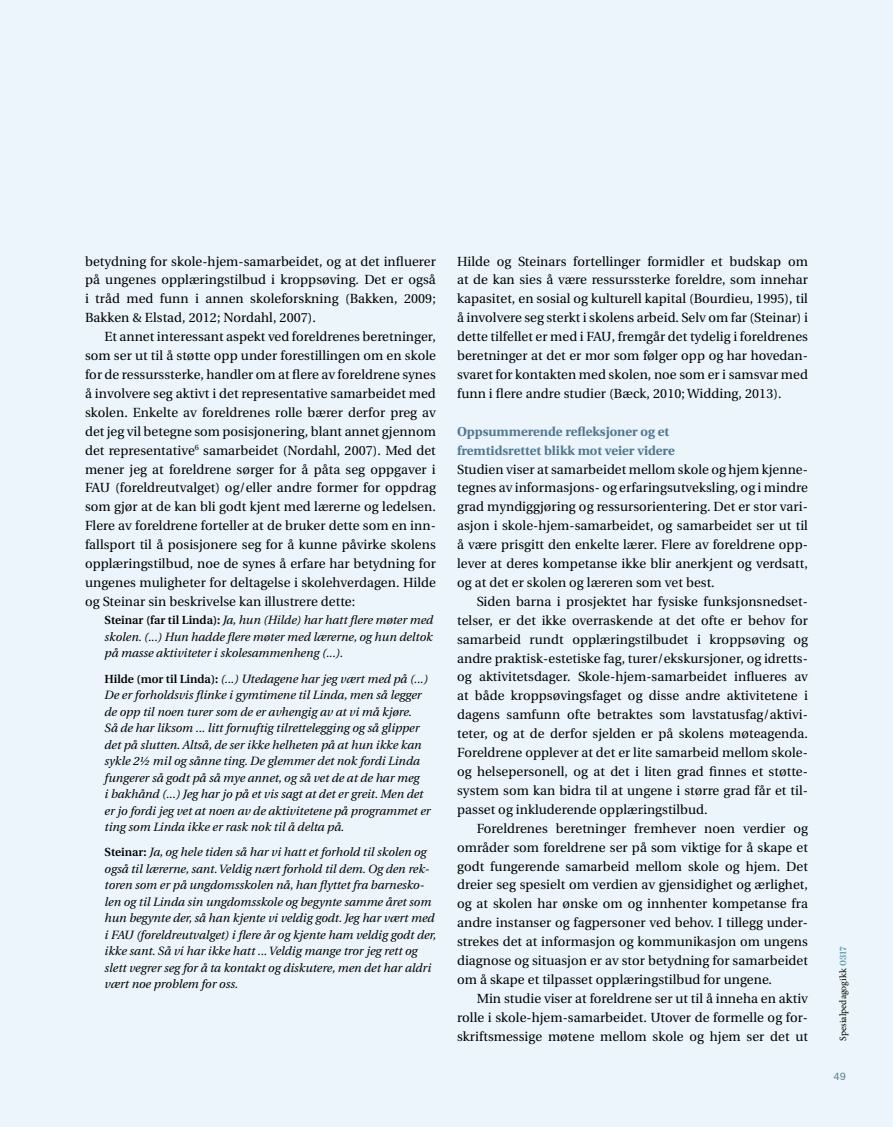
<style>
.page{position:relative;width:893px;height:1127px;background:#ebf5fb}
.page>*{position:absolute;margin:0;border:0;box-sizing:border-box;transform-origin:0 0}
.t1{font:13.2px/18.9px "Utopia";letter-spacing:.005em;color:#000;text-align:justify}
.t2{font:700 12.9px/18.9px "Utopia";color:#507890}
.t3{font:italic 12px/16.5px "Utopia";color:#000}
.t4{font:10.5px "Post Grotesk";color:#507890}
.t5{font:9.75px "Minion Pro";letter-spacing:.005em;color:#000}
.s1{font-weight:600;font-style:normal;font-size:11.7px}
.s2{font-family:"Ingeborg";font-weight:700;color:#65a1b7}
</style>
<div class="page">
<p class="t1" style="left:85px;top:252px;width:352px">betydning for skole-hjem-samarbeidet, og at det influerer på ungenes opplæringstilbud i kroppsøving. Det er også i tråd med funn i annen skoleforskning (Bakken, 2009; Bakken &amp; Elstad, 2012; Nordahl, 2007).</p>
<p class="t1" style="left:85px;top:327px;width:352px;text-indent:20px">Et annet interessant aspekt ved foreldrenes beretninger, som ser ut til å støtte opp under forestillingen om en skole for de ressurssterke, handler om at flere av foreldrene synes å involvere seg aktivt i det representative samarbeidet med skolen. Enkelte av foreldrenes rolle bærer derfor preg av det jeg vil betegne som posisjonering, blant annet gjennom det representative<sup>6</sup> samarbeidet (Nordahl, 2007). Med det mener jeg at foreldrene sørger for å påta seg oppgaver i FAU (foreldreutvalget) og/eller andre former for oppdrag som gjør at de kan bli godt kjent med lærerne og ledelsen.<br>Flere av foreldrene forteller at de bruker dette som en inn&shy;fallsport til å posisjonere seg for å kunne påvirke skolens opplæringstilbud, noe de synes å erfare har betydning for ungenes muligheter for deltagelse i skolehverdagen. Hilde og Steinar sin beskrivelse kan illustrere dette:</p>
<p class="t3" style="left:105px;top:612px;width:330px;text-align:justify"><span class="s1">Steinar (far til Linda):</span> Ja, hun (Hilde) har hatt flere møter med skolen. (...) Hun hadde flere møter med lærerne, og hun deltok på masse aktiviteter i skolesammenheng (...).</p>
<p class="t3" style="left:105px;top:670px;width:328px"><span class="s1">Hilde (mor til Linda):</span> (...) Utedagene har jeg vært med på (...)<br>De er forholdsvis flinke i gymtimene til Linda, men så legger de opp til noen turer som de er avhengig av at vi må kjøre.<br>Så de har liksom ... litt fornuftig tilrettelegging og så glipper det på slutten. Altså, de ser ikke helheten på at hun ikke kan sykle 2½ mil og sånne ting. De glemmer det nok fordi Linda fungerer så godt på så mye annet, og så vet de at de har meg<br>i bakhånd (...) Jeg har jo på et vis sagt at det er greit. Men det er jo fordi jeg vet at noen av de aktivitetene på programmet er ting som Linda ikke er rask nok til å delta på.</p>
<p class="t3" style="left:105px;top:844px;width:333px"><span class="s1">Steinar:</span> Ja, og hele tiden så har vi hatt et forhold til skolen og også til lærerne, sant. Veldig nært forhold til dem. Og den rek&shy;toren som er på ungdomsskolen nå, han flyttet fra barnesko&shy;len og til Linda sin ungdomsskole og begynte samme året som hun begynte der, så han kjente vi veldig godt. Jeg har vært med i FAU (foreldreutvalget) i flere år og kjente ham veldig godt der, ikke sant. Så vi har ikke hatt ... Veldig mange tror jeg rett og slett vegrer seg for å ta kontakt og diskutere, men det har aldri vært noe problem for oss.</p>
<p class="t1" style="left:457px;top:252px;width:352px">Hilde og Steinars fortellinger formidler et budskap om at de kan sies å være ressurssterke foreldre, som innehar kapasitet, en sosial og kulturell kapital (Bourdieu, 1995), til å involvere seg sterkt i skolens arbeid. Selv om far (Steinar) i dette tilfellet er med i FAU, fremgår det tydelig i foreldrenes beretninger at det er mor som følger opp og har hovedan&shy;svaret for kontakten med skolen, noe som er i samsvar med funn i flere andre studier (Bæck, 2010; Widding, 2013).</p>
<p class="t2" style="left:457px;top:422px;width:219px">Oppsummerende refleksjoner og et fremtidsrettet blikk mot veier videre</p>
<p class="t1" style="left:457px;top:460px;width:352px">Studien viser at samarbeidet mellom skole og hjem kjenne&shy;tegnes av informasjons- og erfaringsutveksling, og i mindre grad myndiggjøring og ressursorientering. Det er stor vari&shy;asjon i skole-hjem-samarbeidet, og samarbeidet ser ut til å være prisgitt den enkelte lærer. Flere av foreldrene opp&shy;lever at deres kompetanse ikke blir anerkjent og verdsatt, og at det er skolen og læreren som vet best.</p>
<p class="t1" style="left:457px;top:592px;width:352px;text-indent:20px">Siden barna i prosjektet har fysiske funksjonsnedset&shy;telser, er det ikke overraskende at det ofte er behov for samarbeid rundt opplæringstilbudet i kroppsøving og andre praktisk-estetiske fag, turer/ekskursjoner, og idretts&shy;og aktivitetsdager. Skole-hjem-samarbeidet influeres av at både kroppsøvingsfaget og disse andre aktivitetene i dagens samfunn ofte betraktes som lavstatusfag/aktivi&shy;teter, og at de derfor sjelden er på skolens møteagenda.<br>Foreldrene opplever at det er lite samarbeid mellom skole&shy;og helsepersonell, og at det i liten grad finnes et støtte&shy;system som kan bidra til at ungene i større grad får et til&shy;passet og inkluderende opplæringstilbud.</p>
<p class="t1" style="left:457px;top:819px;width:352px;text-indent:20px">Foreldrenes beretninger fremhever noen verdier og områder som foreldrene ser på som viktige for å skape et godt fungerende samarbeid mellom skole og hjem. Det dreier seg spesielt om verdien av gjensidighet og ærlighet, og at skolen har ønske om og innhenter kompetanse fra andre instanser og fagpersoner ved behov. I tillegg under&shy;strekes det at informasjon og kommunikasjon om ungens diagnose og situasjon er av stor betydning for samarbeidet om å skape et tilpasset opplæringstilbud for ungene.</p>
<p class="t1" style="left:457px;top:989px;width:352px;text-indent:20px">Min studie viser at foreldrene ser ut til å inneha en aktiv rolle i skole-hjem-samarbeidet. Utover de formelle og for&shy;skriftsmessige møtene mellom skole og hjem ser det ut</p>
<p class="t5" style="left:836px;top:1040px;width:96px;rotate:-90deg">Spesialpedagogikk <span class="s2">0317</span></p>
<p class="t4" style="left:834px;top:1070px;width:14px">49</p>
</div>
